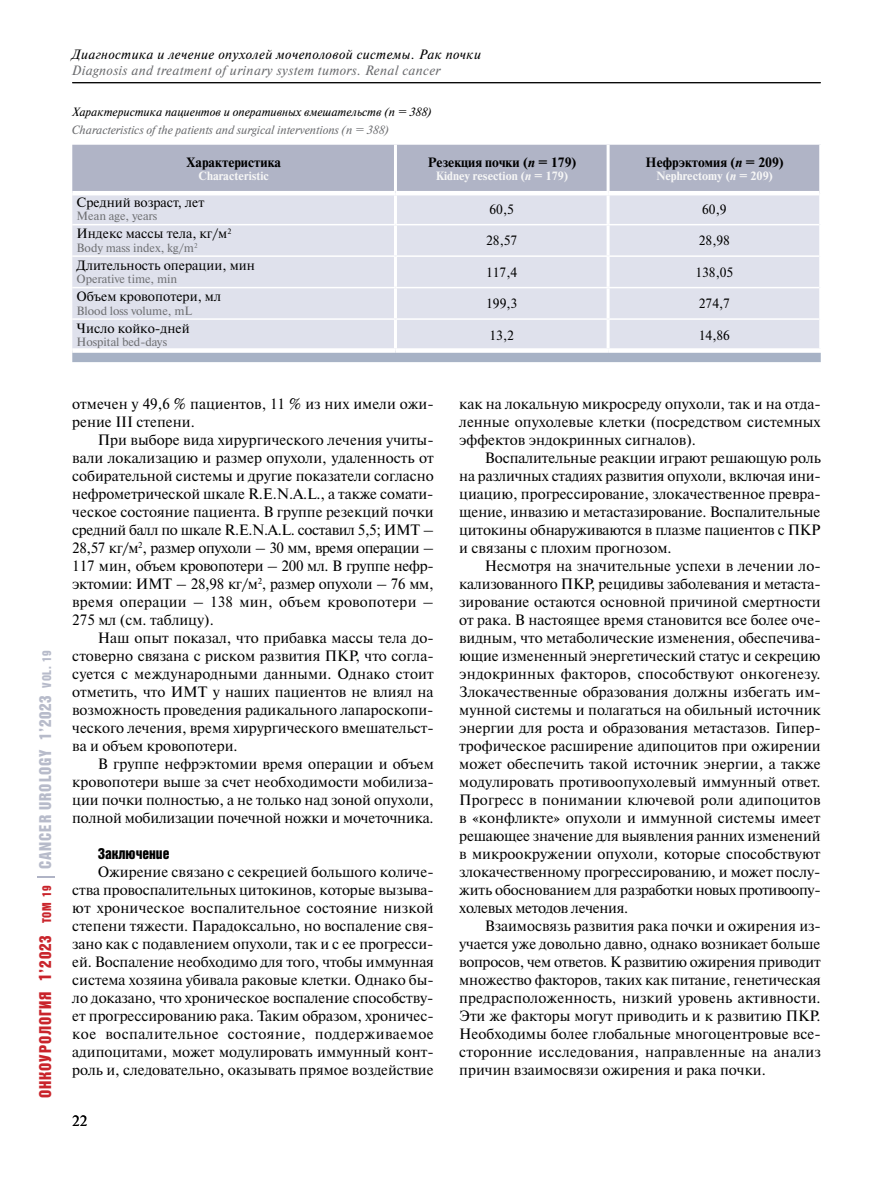
<style>
.page{position:relative;width:893px;height:1191px;background:#fff}
.page>*{position:absolute;margin:0;border:0;box-sizing:border-box;transform-origin:0 0}
.t1{font:16.5px "Bastion Kontrast Alt C";letter-spacing:.05em;color:#b7bbca}
.t2{font:15px/18px "Newton C";color:#000;text-align:justify}
.t3{font:15px "Bastion Kontrast Alt C";color:#000}
.t4{font:13.5px "Newton C";color:#000}
.t5{font:italic 13.5px "Newton C";letter-spacing:.03em;color:#000}
.t6{font:italic 13.5px "Newton C";letter-spacing:.03em;color:#6d6e71}
.t7{font:700 13.5px "Newton C";color:#000}
.t8{font:12px "Newton C";color:#6d6e71}
.t9{font:italic 12px "Newton C";color:#6d6e71}
.t10{font:italic 12px "Newton C";color:#000}
.t11{font:700 12px "Newton C";color:#f6f6f6}
.s1{font-style:italic}
.s2{color:#c9242b}
.s3{font-size:17.1px;color:#c9242b}
.s4{font-size:12.3px;color:#c9242b}
.s5{font-size:12.3px}
</style>
<div class="page">
<svg style="left:38px;top:876px;width:17px;height:1px"></svg>
<hr style="left:72px;top:82px;width:749px;height:1px;background:#000">
<div style="left:72px;top:145px;width:747px;height:46px;background:#b0b4c6"></div>
<div style="left:72px;top:195px;width:747px;height:153px;background:#dfe1ec"></div>
<div style="left:72px;top:353px;width:749px;height:9px;background:#a7b2c5"></div>
<hr style="left:394px;top:145px;width:3px;height:46px;background:#fff">
<hr style="left:607px;top:145px;width:3px;height:46px;background:#fff">
<hr style="left:394px;top:195px;width:3px;height:29px;background:#fff">
<hr style="left:607px;top:195px;width:3px;height:29px;background:#fff">
<hr style="left:394px;top:225px;width:3px;height:30px;background:#fff">
<hr style="left:607px;top:225px;width:3px;height:30px;background:#fff">
<hr style="left:394px;top:257px;width:3px;height:30px;background:#fff">
<hr style="left:607px;top:257px;width:3px;height:30px;background:#fff">
<hr style="left:394px;top:288px;width:3px;height:30px;background:#fff">
<hr style="left:607px;top:288px;width:3px;height:30px;background:#fff">
<hr style="left:394px;top:320px;width:3px;height:28px;background:#fff">
<hr style="left:607px;top:320px;width:3px;height:28px;background:#fff">
<hr style="left:72px;top:224px;width:323px;height:1px;background:#fff">
<hr style="left:395px;top:224px;width:213px;height:1px;background:#fff">
<hr style="left:608px;top:224px;width:211px;height:1px;background:#fff">
<hr style="left:72px;top:255px;width:323px;height:2px;background:#fff">
<hr style="left:395px;top:255px;width:213px;height:2px;background:#fff">
<hr style="left:608px;top:255px;width:211px;height:2px;background:#fff">
<hr style="left:72px;top:287px;width:323px;height:1px;background:#fff">
<hr style="left:395px;top:287px;width:213px;height:1px;background:#fff">
<hr style="left:608px;top:287px;width:211px;height:1px;background:#fff">
<hr style="left:72px;top:318px;width:323px;height:2px;background:#fff">
<hr style="left:395px;top:318px;width:213px;height:2px;background:#fff">
<hr style="left:608px;top:318px;width:211px;height:2px;background:#fff">
<p class="t5" style="left:72px;top:47px;width:411px">Диагностика и лечение опухолей мочеполовой системы. Рак почки</p>
<p class="t6" style="left:72px;top:63px;width:370px">Diagnosis and treatment of urinary system tumors. Renal cancer</p>
<p class="t10" style="left:72px;top:105px;width:361px">Характеристика пациентов и оперативных вмешательств (n = 388)</p>
<p class="t9" style="left:72px;top:124px;width:318px">Characteristics of the patients and surgical interventions (n = 388)</p>
<p class="t7" style="left:187px;top:155px;width:96px">Характеристика</p>
<p class="t11" style="left:199px;top:170px;width:72px">Characteristic</p>
<p class="t7" style="left:428px;top:155px;width:149px">Резекция почки (<span class="s1">n</span> = 179)</p>
<p class="t11" style="left:436px;top:170px;width:133px">Kidney resection (<span class="s1">n</span> = 179)</p>
<p class="t7" style="left:646px;top:155px;width:139px">Нефрэктомия (<span class="s1">n</span> = 209)</p>
<p class="t11" style="left:656px;top:170px;width:118px">Nephrectomy (<span class="s1">n</span> = 209)</p>
<p class="t4" style="left:77px;top:195px;width:129px">Средний возраст, лет</p>
<p class="t8" style="left:77px;top:210px;width:82px">Mean age, years</p>
<p class="t4" style="left:77px;top:226px;width:156px">Индекс массы тела, кг/м<sup>2</sup></p>
<p class="t8" style="left:77px;top:241px;width:122px">Body mass index, kg/m<sup>2</sup></p>
<p class="t4" style="left:77px;top:258px;width:180px">Длительность операции, мин</p>
<p class="t8" style="left:77px;top:273px;width:102px">Operative time, min</p>
<p class="t4" style="left:77px;top:289px;width:146px">Объем кровопотери, мл</p>
<p class="t8" style="left:77px;top:304px;width:117px">Blood loss volume, mL</p>
<p class="t4" style="left:77px;top:321px;width:115px">Число койко-дней</p>
<p class="t8" style="left:77px;top:335px;width:92px">Hospital bed-days</p>
<p class="t4" style="left:490px;top:202px;width:26px">60,5</p>
<p class="t4" style="left:702px;top:202px;width:26px">60,9</p>
<p class="t4" style="left:486px;top:233px;width:33px">28,57</p>
<p class="t4" style="left:699px;top:233px;width:33px">28,98</p>
<p class="t4" style="left:486px;top:265px;width:33px">117,4</p>
<p class="t4" style="left:695px;top:265px;width:39px">138,05</p>
<p class="t4" style="left:486px;top:296px;width:33px">199,3</p>
<p class="t4" style="left:699px;top:296px;width:33px">274,7</p>
<p class="t4" style="left:490px;top:327px;width:26px">13,2</p>
<p class="t4" style="left:699px;top:327px;width:33px">14,86</p>
<p class="t1" style="left:37px;top:1097px;width:448px;rotate:-90deg"><span class="s2">ОНКОУРОЛОГИЯ</span> <span class="s3">1</span><span class="s2">’2023</span> <span class="s4">ТОМ 19</span> CANCER UROLOGY 1’2023 <span class="s5">VOL. 19</span></p>
<p class="t2" style="left:72px;top:395px;width:363px">отмечен у 49,6 % пациентов, 11 % из них имели ожи&shy;рение III степени.</p>
<p class="t2" style="left:72px;top:431px;width:363px;text-indent:26px">При выборе вида хирургического лечения учиты&shy;вали локализацию и размер опухоли, удаленность от собирательной системы и другие показатели согласно нефрометрической шкале R.E.N.A.L., а также сомати&shy;ческое состояние пациента. В группе резекций почки средний балл по шкале R.E.N.A.L. составил 5,5; ИМТ – 28,57 кг/м<sup>2</sup>, размер опухоли – 30 мм, время операции – 117 мин, объем кровопотери – 200 мл. В группе нефр&shy;эктомии: ИМТ – 28,98 кг/м<sup>2</sup>, размер опухоли – 76 мм, время операции – 138 мин, объем кровопотери – 275 мл (см. таблицу).</p>
<p class="t2" style="left:72px;top:629px;width:363px;text-indent:26px">Наш опыт показал, что прибавка массы тела до&shy;стоверно связана с риском развития ПКР, что согла&shy;суется с международными данными. Однако стоит отметить, что ИМТ у наших пациентов не влиял на возможность проведения радикального лапароскопи&shy;ческого лечения, время хирургического вмешательст&shy;ва и объем кровопотери.</p>
<p class="t2" style="left:72px;top:755px;width:363px;text-indent:26px">В группе нефрэктомии время операции и объем кровопотери выше за счет необходимости мобилиза&shy;ции почки полностью, а не только над зоной опухоли, полной мобилизации почечной ножки и мочеточника.</p>
<p class="t3" style="left:98px;top:846px;width:73px">Заключение</p>
<p class="t2" style="left:72px;top:863px;width:363px;text-align:left;text-indent:26px">Ожирение связано с секрецией большого количе&shy;ства провоспалительных цитокинов, которые вызыва&shy;ют хроническое воспалительное состояние низкой степени тяжести. Парадоксально, но воспаление свя&shy;зано как с подавлением опухоли, так и с ее прогресси&shy;ей. Воспаление необходимо для того, чтобы иммунная система хозяина убивала раковые клетки. Однако бы&shy;ло доказано, что хроническое воспаление способству&shy;ет прогрессированию рака. Таким образом, хроничес&shy;кое воспалительное состояние, поддерживаемое адипоцитами, может модулировать иммунный конт&shy;роль и, следовательно, оказывать прямое воздействие</p>
<p class="t2" style="left:72px;top:1112px;width:17px">22</p>
<p class="t2" style="left:459px;top:395px;width:363px">как на локальную микросреду опухоли, так и на отда&shy;ленные опухолевые клетки (посредством системных эффектов эндокринных сигналов).</p>
<p class="t2" style="left:459px;top:449px;width:363px;text-indent:26px">Воспалительные реакции играют решающую роль на различных стадиях развития опухоли, включая ини&shy;циацию, прогрессирование, злокачественное превра&shy;щение, инвазию и метастазирование. Воспалительные цитокины обнаруживаются в плазме пациентов с ПКР и связаны с плохим прогнозом.</p>
<p class="t2" style="left:459px;top:557px;width:363px;text-indent:26px">Несмотря на значительные успехи в лечении ло&shy;кализованного ПКР, рецидивы заболевания и метаста&shy;зирование остаются основной причиной смертности от рака. В настоящее время становится все более оче&shy;видным, что метаболические изменения, обеспечива&shy;ющие измененный энергетический статус и секрецию эндокринных факторов, способствуют онкогенезу.<br>Злокачественные образования должны избегать им&shy;мунной системы и полагаться на обильный источник энергии для роста и образования метастазов. Гипер&shy;трофическое расширение адипоцитов при ожирении может обеспечить такой источник энергии, а также модулировать противоопухолевый иммунный ответ.<br>Прогресс в понимании ключевой роли адипоцитов в «конфликте» опухоли и иммунной системы имеет решающее значение для выявления ранних изменений в микроокружении опухоли, которые способствуют злокачественному прогрессированию, и может послу&shy;жить обоснованием для разработки новых противоопу&shy;холевых методов лечения.</p>
<p class="t2" style="left:459px;top:917px;width:363px;text-indent:26px">Взаимосвязь развития рака почки и ожирения из&shy;учается уже довольно давно, однако возникает больше вопросов, чем ответов. К развитию ожирения приводит множество факторов, таких как питание, генетическая предрасположенность, низкий уровень активности.<br>Эти же факторы могут приводить и к развитию ПКР.<br>Необходимы более глобальные многоцентровые все&shy;сторонние исследования, направленные на анализ причин взаимосвязи ожирения и рака почки.</p>
</div>
